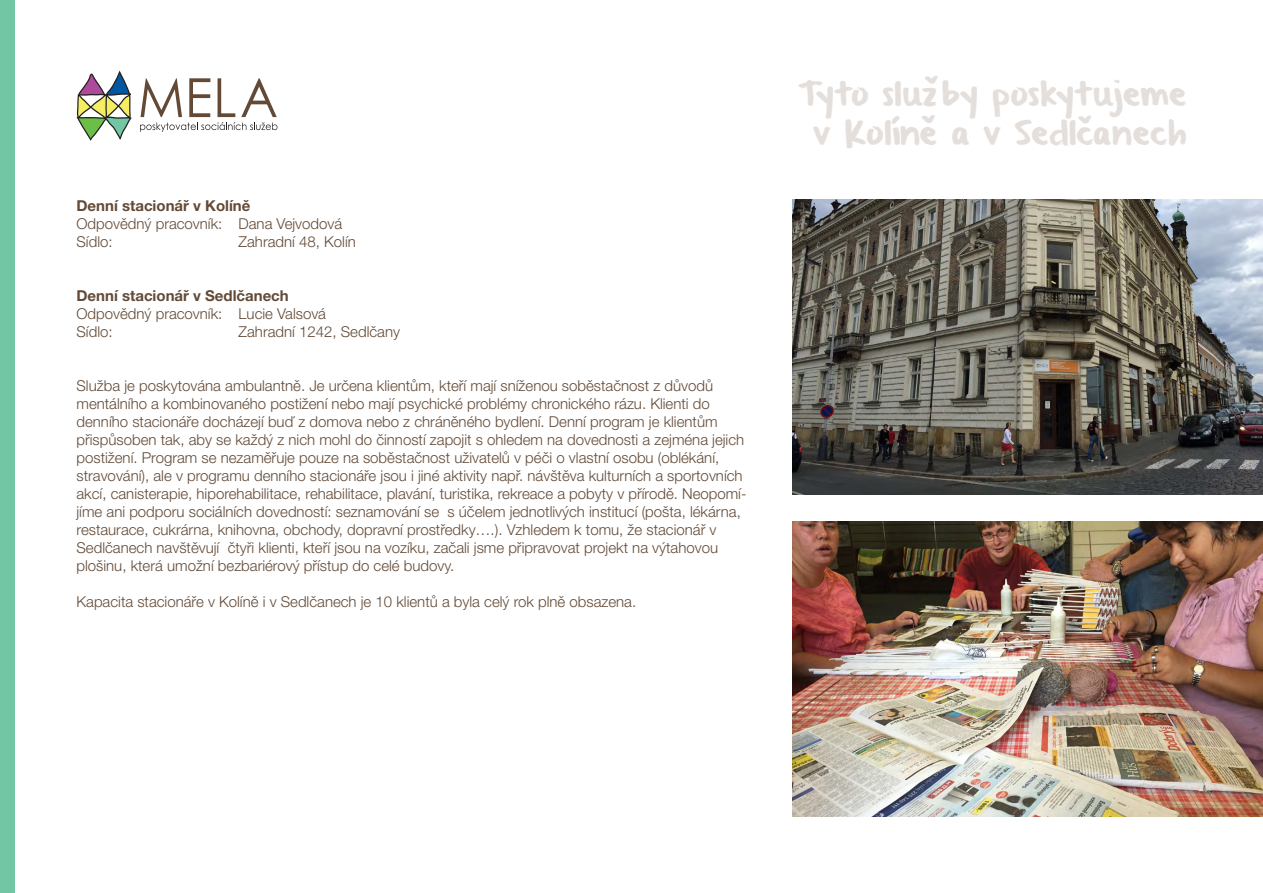
<style>
.page{position:relative;width:1263px;height:893px;background:#fff}
.page>*{position:absolute;margin:0;border:0;box-sizing:border-box;transform-origin:0 0}
.t1{font:27px/39px "From Where You Are";letter-spacing:.015em;color:#e5dfdb;text-align:center}
.t2{font:300 15px/18px "Helvetica Neue LT Pro";color:#624a37}
.t3{font:700 15px "Helvetica Neue LT Pro";color:#624a37}
</style>
<div class="page">
<svg style="left:77px;top:71px;width:55px;height:70px"></svg>
<svg style="left:140px;top:78px;width:137px;height:54px"></svg>
<div style="left:0;top:0;width:15px;height:893px;background:#72c6a3"></div>
<img style="left:792px;top:200px;width:471px;height:294px">
<img style="left:792px;top:522px;width:471px;height:294px">
<p class="t3" style="left:77px;top:196px;width:175px">Denní stacionář v Kolíně</p>
<p class="t2" style="left:77px;top:214px;width:267px">Odpovědný pracovník: Dana Vejvodová<br>Sídlo:</p>
<p class="t2" style="left:239px;top:232px;width:119px">Zahradní 48, Kolín</p>
<p class="t3" style="left:77px;top:286px;width:214px">Denní stacionář v Sedlčanech</p>
<p class="t2" style="left:77px;top:304px;width:251px">Odpovědný pracovník: Lucie Valsová<br>Sídlo:</p>
<p class="t2" style="left:239px;top:322px;width:163px">Zahradní 1242, Sedlčany</p>
<p class="t2" style="left:77px;top:376px;width:671px">Služba je poskytována ambulantně. Je určena klientům, kteří mají sníženou soběstačnost z důvodů mentálního a kombinovaného postižení nebo mají psychické problémy chronického rázu. Klienti do denního stacionáře docházejí buď z domova nebo z chráněného bydlení. Denní program je klientům přispůsoben tak, aby se každý z nich mohl do činností zapojit s ohledem na dovednosti a zejména jejich postižení. Program se nezaměřuje pouze na soběstačnost uživatelů v péči o vlastní osobu (oblékání, stravování), ale v programu denního stacionáře jsou i jiné aktivity např. návštěva kulturních a sportovních akcí, canisterapie, hiporehabilitace, rehabilitace, plavání, turistika, rekreace a pobyty v přírodě. Neopomí&shy;jíme ani podporu sociálních dovedností: seznamování se s účelem jednotlivých institucí (pošta, lékárna, restaurace, cukrárna, knihovna, obchody, dopravní prostředky….). Vzhledem k tomu, že stacionář v Sedlčanech navštěvují čtyři klienti, kteří jsou na vozíku, začali jsme připravovat projekt na výtahovou plošinu, která umožní bezbariérový přístup do celé budovy.</p>
<p class="t2" style="left:77px;top:592px;width:561px">Kapacita stacionáře v Kolíně i v Sedlčanech je 10 klientů a byla celý rok plně obsazena.</p>
<h1 class="t1" style="left:798px;top:77px;width:390px">Tyto služby poskytujeme v Kolíně a v Sedlčanech</h1>
</div>
